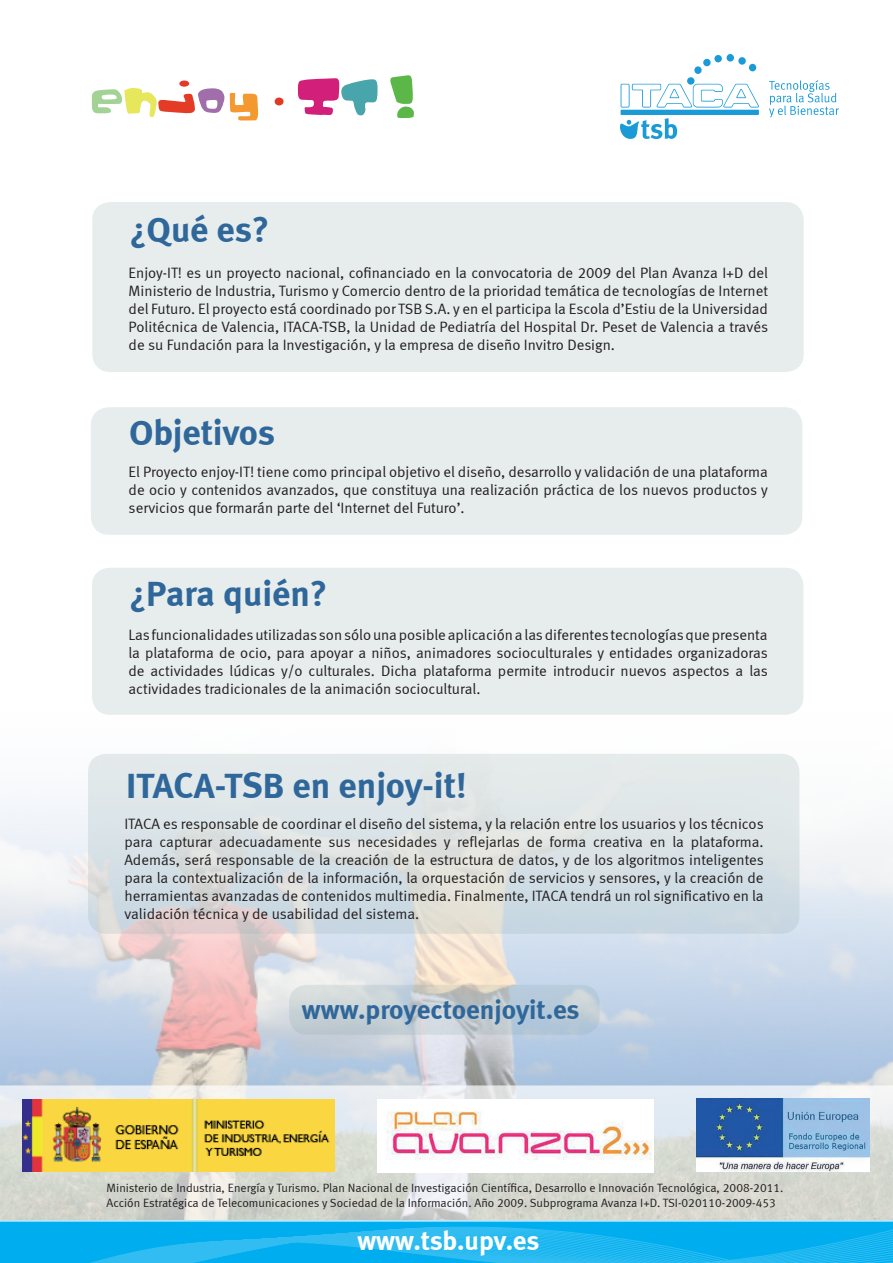
<style>
.page{position:relative;width:893px;height:1263px;background:#fff}
.page>*{position:absolute;margin:0;border:0;box-sizing:border-box;transform-origin:0 0}
.t1{font:36px "Meta Bold LF";color:#2f679a}
.t2{font:27px "Meta Bold LF";color:#2f679a}
.t3{font:27px "Meta Bold LF";letter-spacing:-.005em;color:#fff}
.t4{font:15px/18px "Meta Normal LF";color:#231f20;text-align:justify}
.t5{font:12px/14.4px "Meta Normal LF";color:#231f20}
</style>
<div class="page">
<img style="left:0;top:701px;width:893px;height:384px">
<div style="left:179px;top:81px;width:10px;height:6px;background:#e33b26;border-radius:50%"></div>
<svg style="left:92px;top:88px;width:167px;height:33px"></svg>
<div style="left:275px;top:98px;width:9px;height:7px;background:#e43826;border-radius:50%"></div>
<svg style="left:298px;top:78px;width:80px;height:38px"></svg>
<svg style="left:390px;top:75px;width:24px;height:43px"></svg>
<div style="left:92px;top:202px;width:712px;height:170px;background:#e7eded;border-radius:18px"></div>
<div style="left:91px;top:407px;width:711px;height:128px;background:#e7eded;border-radius:18px"></div>
<div style="left:92px;top:568px;width:711px;height:147px;background:#e7eded;border-radius:18px"></div>
<svg style="left:88px;top:754px;width:711px;height:180px;background:#dae1e4"></svg>
<svg style="left:289px;top:985px;width:311px;height:50px;background:#c2cdd4"></svg>
<svg style="left:0;top:1222px;width:893px;height:41px;background:#10b2ef"></svg>
<div style="left:694px;top:66px;width:8px;height:8px;background:#1a9bd7;border-radius:50%"></div>
<div style="left:687px;top:77px;width:7px;height:8px;background:#1a9bd7;border-radius:50%"></div>
<svg style="left:621px;top:84px;width:138px;height:24px"></svg>
<div style="left:621px;top:110px;width:138px;height:5px;background:#1a9bd7"></div>
<div style="left:703px;top:59px;width:8px;height:7px;background:#1a9bd7;border-radius:50%"></div>
<div style="left:738px;top:57px;width:8px;height:8px;background:#1a9bd7;border-radius:50%"></div>
<div style="left:749px;top:64px;width:7px;height:7px;background:#1a9bd7;border-radius:50%"></div>
<div style="left:727px;top:54px;width:7px;height:8px;background:#1a9bd7;border-radius:50%"></div>
<div style="left:714px;top:55px;width:8px;height:7px;background:#1a9bd7;border-radius:50%"></div>
<svg style="left:620px;top:118px;width:57px;height:21px"></svg>
<svg style="left:769px;top:80px;width:70px;height:37px"></svg>
<svg style="left:0;top:1085px;width:893px;height:137px;background:#d8dcd8"></svg>
<div style="left:377px;top:1099px;width:277px;height:73px;background:#fff"></div>
<img style="left:386px;top:1111px;width:266px;height:49px">
<img style="left:22px;top:1099px;width:312px;height:72px">
<img style="left:696px;top:1099px;width:174px;height:72px">
<h1 class="t1" style="left:129px;top:208px;width:141px">¿Qué es?</h1>
<p class="t4" style="left:129px;top:264px;width:641px">Enjoy-IT! es un proyecto nacional, cofinanciado en la convocatoria de 2009 del Plan Avanza I+D del Ministerio de Industria, Turismo y Comercio dentro de la prioridad temática de tecnologías de Internet del Futuro. El proyecto está coordinado por TSB S.A. y en el participa la Escola d’Estiu de la Universidad Politécnica de Valencia, ITACA-TSB, la Unidad de Pediatría del Hospital Dr. Peset de Valencia a través de su Fundación para la Investigación, y la empresa de diseño Invitro Design.</p>
<h1 class="t1" style="left:129px;top:411px;width:148px">Objetivos</h1>
<p class="t4" style="left:129px;top:463px;width:641px">El Proyecto enjoy-IT! tiene como principal objetivo el diseño, desarrollo y validación de una plataforma de ocio y contenidos avanzados, que constituya una realización práctica de los nuevos productos y servicios que formarán parte del ‘Internet del Futuro’.</p>
<h1 class="t1" style="left:129px;top:572px;width:199px">¿Para quién?</h1>
<p class="t4" style="left:128px;top:626px;width:641px">Las funcionalidades utilizadas son sólo una posible aplicación a las diferentes tecnologías que presenta la plataforma de ocio, para apoyar a niños, animadores socioculturales y entidades organizadoras de actividades lúdicas y/o culturales. Dicha plataforma permite introducir nuevos aspectos a las actividades tradicionales de la animación sociocultural.</p>
<h1 class="t1" style="left:126px;top:764px;width:342px">ITACA-TSB en enjoy-it!</h1>
<p class="t4" style="left:124px;top:815px;width:641px">ITACA es responsable de coordinar el diseño del sistema, y la relación entre los usuarios y los técnicos para capturar adecuadamente sus necesidades y reflejarlas de forma creativa en la plataforma.<br>Además, será responsable de la creación de la estructura de datos, y de los algoritmos inteligentes para la contextualización de la información, la orquestación de servicios y sensores, y la creación de herramientas avanzadas de contenidos multimedia. Finalmente, ITACA tendrá un rol significativo en la validación técnica y de usabilidad del sistema.</p>
<h2 class="t2" style="left:302px;top:994px;width:279px">www.proyectoenjoyit.es</h2>
<p class="t5" style="left:107px;top:1181px;width:678px">Ministerio de Industria, Energía y Turismo. Plan Nacional de Investigación Científica, Desarrollo e Innovación Tecnológica, 2008-2011.<br>Acción Estratégica de Telecomunicaciones y Sociedad de la Información. Año 2009. Subprograma Avanza I+D. TSI-020110-2009-453</p>
<h2 class="t3" style="left:357px;top:1224px;width:183px">www.tsb.upv.es</h2>
</div>
